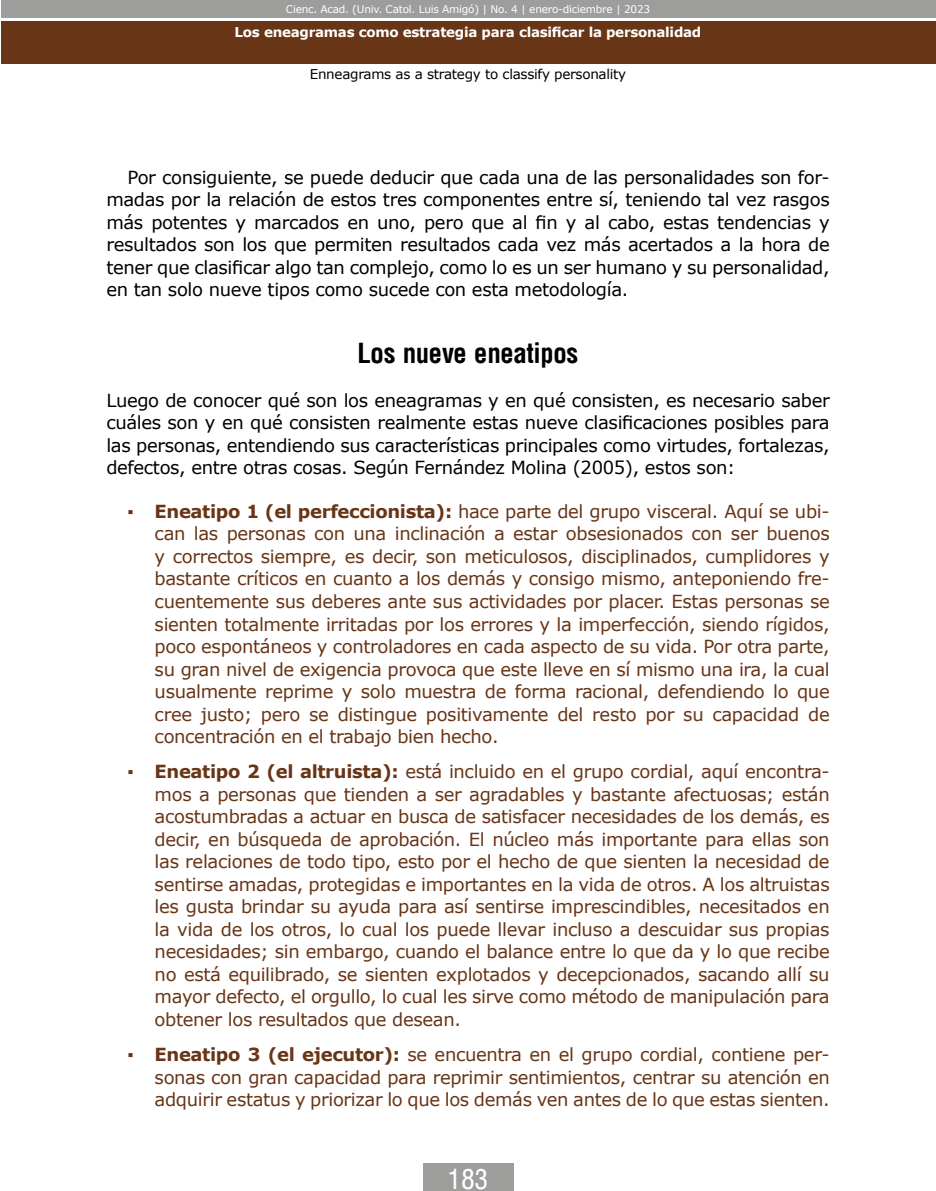
<style>
.page{position:relative;width:936px;height:1191px;background:#fff}
.page>*{position:absolute;margin:0;border:0;box-sizing:border-box;transform-origin:0 0}
.t1{font:700 condensed 27px "Arena";letter-spacing:-.02em;color:#000}
.t2{font:27px "Arena Condensed";color:#fff}
.t3{font:18px/22.5px "Verdana";letter-spacing:-.02em;color:#683516;text-align:justify}
.t4{font:18px/22.5px "Verdana";letter-spacing:-.02em;color:#000;text-align:justify}
.t5{font:700 13.5px "Verdana";letter-spacing:-.02em;color:#fff}
.t6{font:13.5px "Verdana";letter-spacing:-.02em;color:#000}
.t7{font:10.5px "Verdana";letter-spacing:-.02em;color:#fff}
.s1{font-weight:700}
</style>
<div class="page">
<div style="left:1px;top:21px;width:934px;height:43px;background:#683516"></div>
<div style="left:1px;top:0;width:934px;height:18px;background:#9d9d9c"></div>
<div style="left:423px;top:1163px;width:90px;height:28px;background:#9d9d9c"></div>
<p class="t7" style="left:286px;top:2px;width:366px">Cienc. Acad. (Univ. Catol. Luis Amigó) | No. 4 | enero-diciembre | 2023</p>
<p class="t5" style="left:234px;top:22px;width:468px">Los eneagramas como estrategia para clasificar la personalidad</p>
<p class="t6" style="left:310px;top:65px;width:318px">Enneagrams as a strategy to classify personality</p>
<p class="t4" style="left:106px;top:166px;width:724px;text-indent:21px">Por consiguiente, se puede deducir que cada una de las personalidades son for&shy;madas por la relación de estos tres componentes entre sí, teniendo tal vez rasgos más potentes y marcados en uno, pero que al fin y al cabo, estas tendencias y resultados son los que permiten resultados cada vez más acertados a la hora de tener que clasificar algo tan complejo, como lo es un ser humano y su personalidad, en tan solo nueve tipos como sucede con esta metodología.</p>
<h1 class="t1" style="left:357px;top:336px;width:222px">Los nueve eneatipos</h1>
<p class="t4" style="left:106px;top:389px;width:724px">Luego de conocer qué son los eneagramas y en qué consisten, es necesario saber cuáles son y en qué consisten realmente estas nueve clasificaciones posibles para las personas, entendiendo sus características principales como virtudes, fortalezas, defectos, entre otras cosas. Según Fernández Molina (2005), estos son:</p>
<p class="t3" style="left:155px;top:500px;width:676px;text-indent:-27px">▪ <span class="s1">Eneatipo 1 (el perfeccionista):</span> hace parte del grupo visceral. Aquí se ubi&shy;can las personas con una inclinación a estar obsesionados con ser buenos y correctos siempre, es decir, son meticulosos, disciplinados, cumplidores y bastante críticos en cuanto a los demás y consigo mismo, anteponiendo fre&shy;cuentemente sus deberes ante sus actividades por placer. Estas personas se sienten totalmente irritadas por los errores y la imperfección, siendo rígidos, poco espontáneos y controladores en cada aspecto de su vida. Por otra parte, su gran nivel de exigencia provoca que este lleve en sí mismo una ira, la cual usualmente reprime y solo muestra de forma racional, defendiendo lo que cree justo; pero se distingue positivamente del resto por su capacidad de concentración en el trabajo bien hecho.</p>
<p class="t3" style="left:155px;top:760px;width:676px;text-indent:-27px">▪ <span class="s1">Eneatipo 2 (el altruista):</span> está incluido en el grupo cordial, aquí encontra&shy;mos a personas que tienden a ser agradables y bastante afectuosas; están acostumbradas a actuar en busca de satisfacer necesidades de los demás, es decir, en búsqueda de aprobación. El núcleo más importante para ellas son las relaciones de todo tipo, esto por el hecho de que sienten la necesidad de sentirse amadas, protegidas e importantes en la vida de otros. A los altruistas les gusta brindar su ayuda para así sentirse imprescindibles, necesitados en la vida de los otros, lo cual los puede llevar incluso a descuidar sus propias necesidades; sin embargo, cuando el balance entre lo que da y lo que recibe no está equilibrado, se sienten explotados y decepcionados, sacando allí su mayor defecto, el orgullo, lo cual les sirve como método de manipulación para obtener los resultados que desean.</p>
<p class="t3" style="left:155px;top:1043px;width:676px;text-indent:-27px">▪ <span class="s1">Eneatipo 3 (el ejecutor):</span> se encuentra en el grupo cordial, contiene per&shy;sonas con gran capacidad para reprimir sentimientos, centrar su atención en adquirir estatus y priorizar lo que los demás ven antes de lo que estas sienten.</p>
<h1 class="t2" style="left:447px;top:1163px;width:42px">183</h1>
</div>
